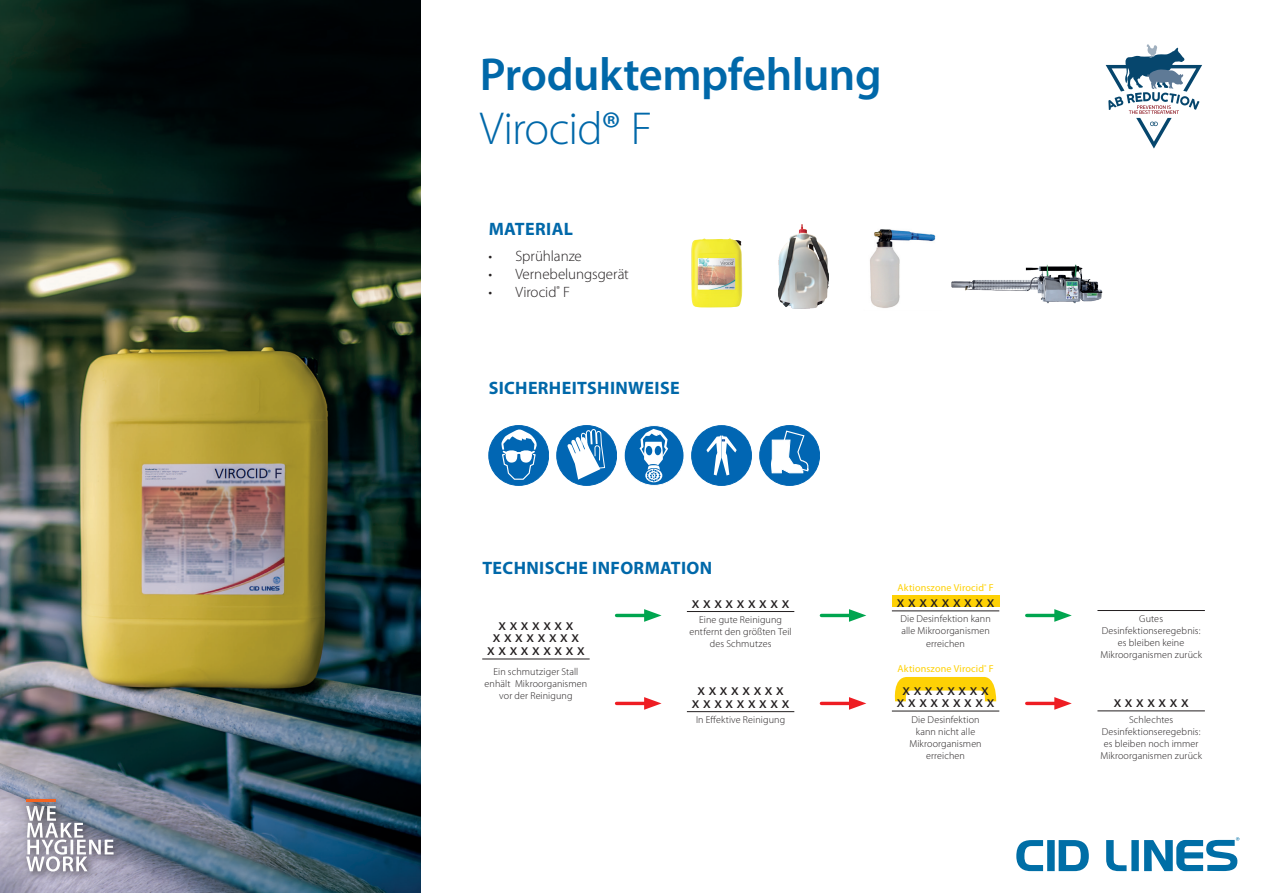
<style>
.page{position:relative;width:1263px;height:893px;background:#fff}
.page>*{position:absolute;margin:0;border:0;box-sizing:border-box;transform-origin:0 0}
.t1{font:600 46.35px/53.6px "Myriad Pro";letter-spacing:-.01em;color:#0068a9}
.t2{font:700 18px "Myriad Pro";letter-spacing:.02em;color:#0068a9}
.t3{font:15.15px/12.6px "Frutiger";letter-spacing:.245em;color:#231f20;text-align:center}
.t4{font:300 15px "Myriad Pro";letter-spacing:-.005em;color:#231f20}
.t5{font:300 10.05px/12.1px "Myriad Pro";letter-spacing:.01em;color:#231f20;text-align:center}
.t6{font:10.05px "Myriad Pro";letter-spacing:.015em;color:#fed105}
.s1{font-weight:300}
.s2{font-weight:400}
</style>
<div class="page">
<img style="left:0;top:0;width:421px;height:893px">
<img style="left:691px;top:238px;width:51px;height:69px">
<img style="left:951px;top:264px;width:152px;height:40px">
<div style="left:557px;top:426px;width:60px;height:59px;background:#0166b3;border-radius:50%"></div>
<div style="left:556px;top:425px;width:61px;height:61px;border:1px solid #0166b3;border-radius:50%"></div>
<svg style="left:567px;top:429px;width:38px;height:51px"></svg>
<div style="left:489px;top:426px;width:60px;height:59px;background:#0166b3;border-radius:50%"></div>
<div style="left:488px;top:425px;width:61px;height:61px;border:1px solid #0166b3;border-radius:50%"></div>
<svg style="left:501px;top:429px;width:36px;height:51px"></svg>
<div style="left:624px;top:426px;width:60px;height:59px;background:#0166b3;border-radius:50%"></div>
<div style="left:624px;top:425px;width:60px;height:61px;border:1px solid #fff;border-radius:50%"></div>
<svg style="left:639px;top:429px;width:29px;height:53px"></svg>
<div style="left:646px;top:446px;width:6px;height:9px;background:#0166b3;border-radius:50%"></div>
<div style="left:654px;top:446px;width:7px;height:9px;background:#0166b3;border-radius:50%"></div>
<div style="left:692px;top:426px;width:59px;height:59px;background:#0166b3;border-radius:50%"></div>
<div style="left:691px;top:425px;width:61px;height:61px;border:1px solid #0166b3;border-radius:50%"></div>
<svg style="left:706px;top:436px;width:31px;height:39px"></svg>
<div style="left:760px;top:426px;width:59px;height:59px;background:#0166b3;border-radius:50%"></div>
<div style="left:759px;top:425px;width:61px;height:61px;border:1px solid #0166b3;border-radius:50%"></div>
<svg style="left:771px;top:430px;width:38px;height:43px"></svg>
<img style="left:778px;top:224px;width:50px;height:84px">
<img style="left:870px;top:229px;width:66px;height:79px">
<svg style="left:1106px;top:44px;width:96px;height:105px"></svg>
<hr style="left:482px;top:659px;width:108px;height:1px;background:#231f20">
<hr style="left:687px;top:711px;width:107px;height:1px;background:#231f20">
<hr style="left:687px;top:611px;width:107px;height:1px;background:#231f20">
<hr style="left:1097px;top:610px;width:108px;height:1px;background:#231f20">
<hr style="left:1097px;top:711px;width:108px;height:1px;background:#231f20">
<svg style="left:894px;top:677px;width:102px;height:24px"></svg>
<hr style="left:892px;top:711px;width:107px;height:1px;background:#231f20">
<hr style="left:616px;top:702px;width:34px;height:3px;background:#ee1d23">
<svg style="left:644px;top:697px;width:17px;height:13px"></svg>
<hr style="left:616px;top:614px;width:34px;height:3px;background:#00a54f">
<svg style="left:644px;top:609px;width:17px;height:13px"></svg>
<hr style="left:821px;top:702px;width:34px;height:3px;background:#ee1d23">
<svg style="left:849px;top:697px;width:17px;height:13px"></svg>
<hr style="left:1027px;top:702px;width:34px;height:3px;background:#ee1d23">
<svg style="left:1054px;top:697px;width:18px;height:13px"></svg>
<hr style="left:821px;top:614px;width:34px;height:3px;background:#00a54f">
<svg style="left:849px;top:609px;width:17px;height:13px"></svg>
<hr style="left:1027px;top:614px;width:34px;height:3px;background:#00a54f">
<svg style="left:1054px;top:609px;width:18px;height:13px"></svg>
<div style="left:892px;top:595px;width:107px;height:12px;background:#fed105"></div>
<hr style="left:892px;top:611px;width:107px;height:1px;background:#231f20">
<svg style="left:1016px;top:840px;width:73px;height:31px"></svg>
<svg style="left:1106px;top:837px;width:133px;height:34px"></svg>
<div style="left:22px;top:801px;width:102px;height:81px;background:#231f20;opacity:.75"></div>
<svg style="left:26px;top:806px;width:88px;height:65px"></svg>
<div style="left:21px;top:794px;width:45px;height:19px;background:#231f20;opacity:.75"></div>
<hr style="left:26px;top:799px;width:30px;height:3px;background:#f36421">
<h1 class="t1" style="left:480px;top:47px;width:403px">Produktempfehlung<br><span class="s1">Virocid</span><span class="s2">®</span> <span class="s1">F</span></h1>
<h2 class="t2" style="left:489px;top:219px;width:86px">MATERIAL</h2>
<h3 class="t4" style="left:488px;top:248px;width:95px">• Sprühlanze</h3>
<h3 class="t4" style="left:488px;top:266px;width:142px">• Vernebelungsgerät</h3>
<h3 class="t4" style="left:488px;top:284px;width:83px">• Virocid<sup>®</sup> F</h3>
<h2 class="t2" style="left:489px;top:377px;width:192px">SICHERHEITSHINWEISE</h2>
<h2 class="t2" style="left:482px;top:558px;width:231px">TECHNISCHE INFORMATION</h2>
<h3 class="t3" style="left:487px;top:618px;width:99px">xxxxxxx xxxxxxxx xxxxxxxxx</h3>
<p class="t5" style="left:485px;top:666px;width:104px">Ein schmutziger Stall enhält Mikroorganismen vor der Reinigung</p>
<h3 class="t3" style="left:692px;top:596px;width:99px">xxxxxxxxx</h3>
<p class="t5" style="left:689px;top:614px;width:104px">Eine gute Reinigung entfernt den größten Teil des Schmutzes</p>
<h3 class="t3" style="left:692px;top:683px;width:99px">xxxxxxxx xxxxxxxxx</h3>
<p class="t5" style="left:696px;top:714px;width:91px">In Effektive Reinigung</p>
<p class="t6" style="left:898px;top:583px;width:97px">Aktionszone Virocid<sup>®</sup> F</p>
<h3 class="t3" style="left:897px;top:595px;width:99px">xxxxxxxxx</h3>
<p class="t5" style="left:900px;top:613px;width:92px">Die Desinfektion kann alle Mikroorganismen erreichen</p>
<p class="t6" style="left:898px;top:663px;width:97px">Aktionszone Virocid<sup>®</sup> F</p>
<h3 class="t3" style="left:897px;top:683px;width:99px">xxxxxxxx xxxxxxxxx</h3>
<p class="t5" style="left:909px;top:714px;width:74px">Die Desinfektion kann nicht alle<br>Mikroorganismen erreichen</p>
<p class="t5" style="left:1100px;top:613px;width:103px">Gutes<br>Desinfektionseregebnis: es bleiben keine<br>Mikroorganismen zurück</p>
<h3 class="t3" style="left:1114px;top:695px;width:76px">xxxxxxx</h3>
<p class="t5" style="left:1100px;top:713px;width:103px">Schlechtes<br>Desinfektionseregebnis: es bleiben noch immer<br>Mikroorganismen zurück</p>
</div>
